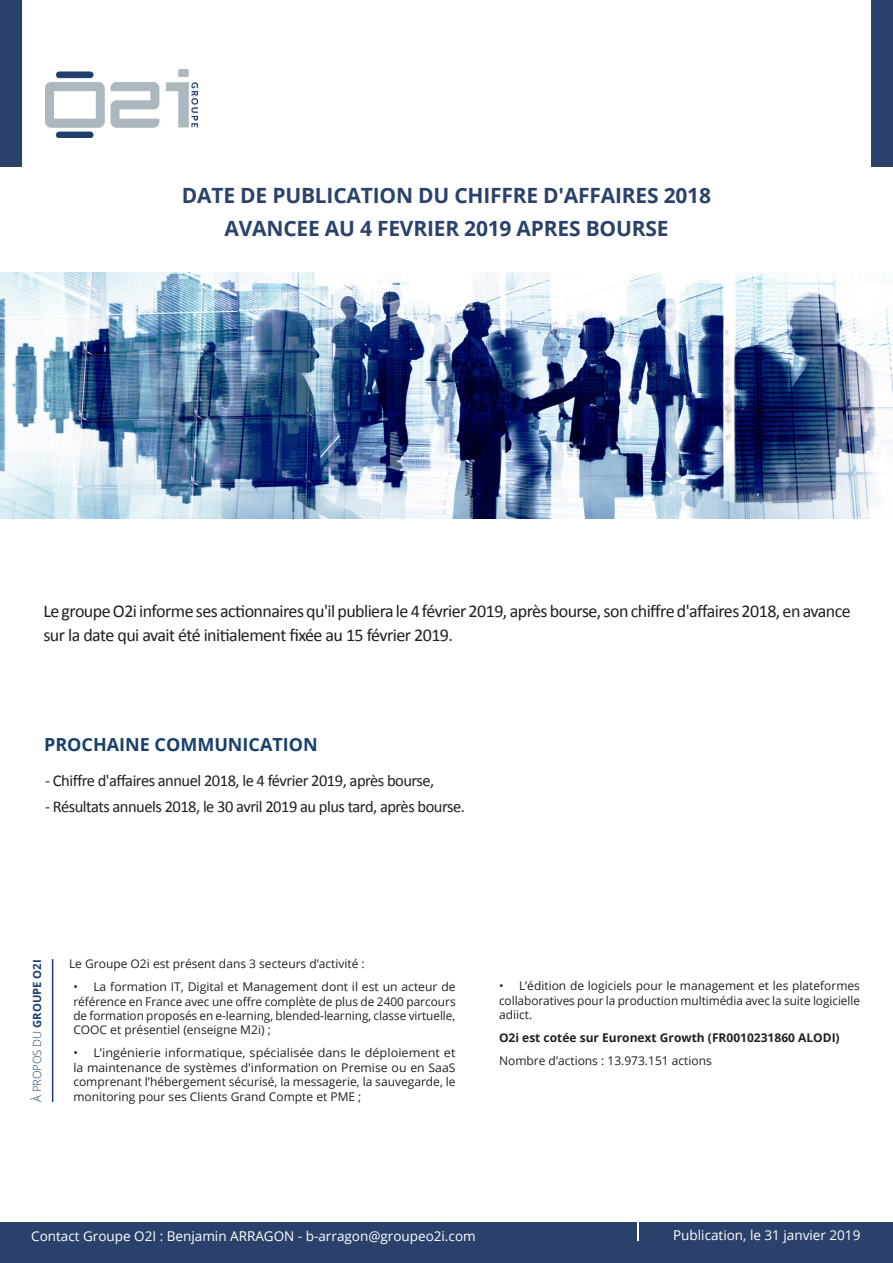
<style>
.page{position:relative;width:893px;height:1263px;background:#fff}
.page>*{position:absolute;margin:0;border:0;box-sizing:border-box;transform-origin:0 0}
.t1{font:700 21px/33.8px "Open Sans";letter-spacing:-.01em;color:#2a426b;text-align:center}
.t2{font:18px/24px "Calibri";letter-spacing:-.03em;color:#231f20}
.t3{font:700 18px "Open Sans";color:#19406d}
.t4{font:16.5px "Calibri";letter-spacing:-.03em;color:#231f20}
.t5{font:13.5px "Open Sans";color:#fff}
.t6{font:12px/14.4px "Open Sans";color:#231f20;text-align:justify}
.t7{font:700 12px "Open Sans";color:#231f20}
.t8{font:300 11.25px "Open Sans";letter-spacing:-.01em;color:#19406d}
.s1{font-weight:700}
</style>
<div class="page">
<img style="left:46px;top:70px;width:151px;height:67px">
<img style="left:0;top:272px;width:892px;height:247px">
<div style="left:871px;top:0;width:22px;height:167px;background:#2a426b"></div>
<div style="left:0;top:1222px;width:893px;height:41px;background:#2a426b"></div>
<hr style="left:637px;top:1221px;width:2px;height:20px;background:#fff">
<div style="left:0;top:0;width:22px;height:167px;background:#2a426b"></div>
<hr style="left:52px;top:959px;width:1px;height:143px;background:#19406d">
<h1 class="t1" style="left:182px;top:178px;width:531px">DATE DE PUBLICATION DU CHIFFRE D'AFFAIRES 2018<br>AVANCEE AU 4 FEVRIER 2019 APRES BOURSE</h1>
<h2 class="t2" style="left:43px;top:599px;width:809px">Le groupe O2i informe ses actionnaires qu'il publiera le 4 février 2019, après bourse, son chiffre d'affaires 2018, en avance sur la date qui avait été initialement fixée au 15 février 2019.</h2>
<h2 class="t3" style="left:44px;top:732px;width:275px">PROCHAINE COMMUNICATION</h2>
<h3 class="t4" style="left:45px;top:770px;width:391px">- Chiffre d'affaires annuel 2018, le 4 février 2019, après bourse,</h3>
<h3 class="t4" style="left:45px;top:796px;width:421px">- Résultats annuels 2018, le 30 avril 2019 au plus tard, après bourse.</h3>
<p class="t8" style="left:29px;top:1101px;width:144px;rotate:-90deg">À PROPOS DU <span class="s1">GROUPE O2I</span></p>
<p class="t6" style="left:69px;top:956px;width:297px">Le Groupe O2i est présent dans 3 secteurs d’activité :</p>
<p class="t6" style="left:73px;top:979px;width:384px">• La formation IT, Digital et Management dont il est un acteur de référence en France avec une offre complète de plus de 2400 parcours de formation proposés en e-learning, blended-learning, classe virtuelle, COOC et présentiel (enseigne M2i) ;</p>
<p class="t6" style="left:73px;top:1045px;width:384px">• L’ingénierie informatique, spécialisée dans le déploiement et la maintenance de systèmes d'information on Premise ou en SaaS comprenant l’hébergement sécurisé, la messagerie, la sauvegarde, le monitoring pour ses Clients Grand Compte et PME ;</p>
<p class="t6" style="left:499px;top:978px;width:362px">• L’édition de logiciels pour le management et les plateformes collaboratives pour la production multimédia avec la suite logicielle adiict.</p>
<p class="t7" style="left:499px;top:1029px;width:342px">O2i est cotée sur Euronext Growth (FR0010231860 ALODI)</p>
<p class="t6" style="left:499px;top:1053px;width:214px">Nombre d’actions : 13.973.151 actions</p>
<p class="t5" style="left:31px;top:1227px;width:446px">Contact Groupe O2I : Benjamin ARRAGON - b-arragon@groupeo2i.com</p>
<p class="t5" style="left:673px;top:1225px;width:189px">Publication, le 31 janvier 2019</p>
</div>
